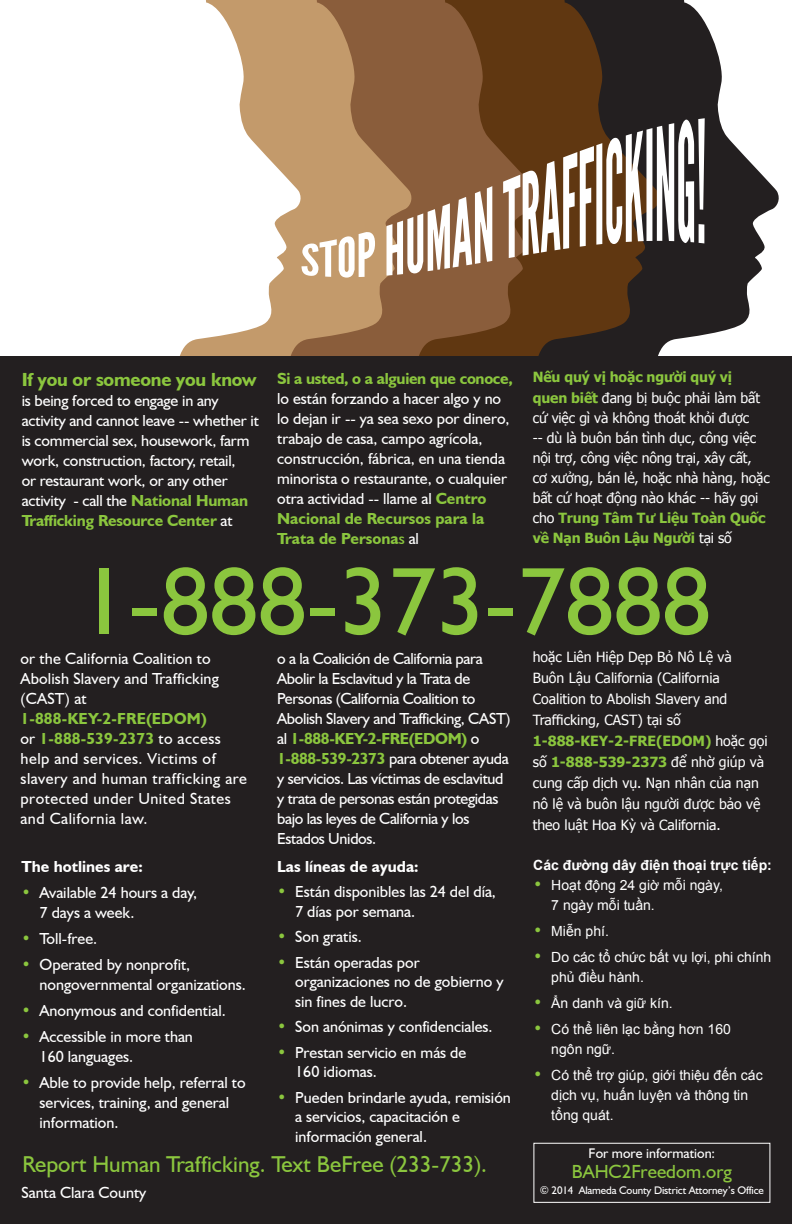
<style>
.page{position:relative;width:792px;height:1224px;background:#fff}
.page>*{position:absolute;margin:0;border:0;box-sizing:border-box;transform-origin:0 0}
.t1{font:96px "Humanist 521 BT";color:#8bc63e}
.t2{font:23px "Humanist 521 BT";color:#8bc63e}
.t3{font:700 19px "Humanist 521 BT";letter-spacing:-.01em;color:#8bc63e}
.t4{font:19px "Humanist 521 BT";color:#8bc63e}
.t5{font:16px/20px "Humanist 521 BT";color:#fff}
.t6{font:16px/20px "Humanist 521 BT";letter-spacing:-.02em;color:#fff}
.t7{font:16px/20px "Humanist 521 BT";letter-spacing:.03em;color:#fff}
.t8{font:700 16px "Humanist 521 BT";color:#fff}
.t9{font:700 16px "Humanist 521 BT";letter-spacing:-.02em;color:#8bc63e}
.t10{font:14px/20.1px "Tahoma";color:#fff}
.t11{font:14px/20px "Arial";color:#fff}
.t12{font:700 14px "Arial";color:#fff}
.t13{font:14px "Humanist 521 BT";color:#fff}
.t14{font:11px "Humanist 521 BT";letter-spacing:-.01em;color:#fff}
.s1{font-weight:700;color:#8bc63e}
.s2{color:#8bc63e}
.s3{font-family:"Humanist 521 BT";font-weight:700;font-size:16px;color:#8bc63e}
</style>
<div class="page">
<svg style="left:662px;top:0;width:117px;height:348px;fill:#231f20"></svg>
<svg style="left:542px;top:0;width:120px;height:356px;background:#422b18"></svg>
<svg style="left:414px;top:0;width:128px;height:356px;background:#794e2a"></svg>
<svg style="left:303px;top:0;width:111px;height:356px;background:#a97e55"></svg>
<svg style="left:180px;top:0;width:123px;height:356px"></svg>
<div style="left:0;top:356px;width:792px;height:868px;background:#231f20"></div>
<svg style="left:302px;top:231px;width:73px;height:47px"></svg>
<svg style="left:387px;top:186px;width:105px;height:90px"></svg>
<svg style="left:503px;top:118px;width:202px;height:140px"></svg>
<div style="left:534px;top:1143px;width:236px;height:59px;border:1px solid #fff"></div>
<p class="t3" style="left:22px;top:368px;width:237px">If you or someone you know</p>
<p class="t5" style="left:22px;top:390px;width:239px">is being forced to engage in any activity and cannot leave -- whether it is commercial sex, housework, farm work, construction, factory, retail,<br>or restaurant work, or any other activity - call the <span class="s1">National Human Trafficking Resource Center</span> at</p>
<p class="t9" style="left:277px;top:368px;width:237px">Si a usted, o a alguien que conoce,</p>
<p class="t5" style="left:277px;top:388px;width:234px">lo están forzando a hacer algo y no lo dejan ir -- ya sea sexo por dinero, trabajo de casa, campo agrícola, construcción, fábrica, en una tienda minorista o restaurante, o cualquier otra actividad -- llame al <span class="s1">Centro<br>Nacional de Recursos para la<br>Trata de Persona</span><span class="s2">s</span> al</p>
<p class="t10" style="left:533px;top:366px;width:239px"><span class="s1">Nếu quý vị hoặc người quý vị quen biết</span> đang bị buộc phải làm bất cứ việc gì và không thoát khỏi được<br>-- dù là buôn bán tình dục, công việc nội trợ, công việc nông trại, xây cất,<br>cơ xưởng, bán lẻ, hoặc nhà hàng, hoặc bất cứ hoạt động nào khác -- hãy gọi cho <span class="s1">Trung Tâm Tư Liệu Toàn Quốc về Nạn Buôn Lậu Người</span> tại số</p>
<h1 class="t1" style="left:80px;top:542px;width:632px">1-888-373-7888</h1>
<p class="t5" style="left:21px;top:648px;width:200px">or the California Coalition to<br>Abolish Slavery and Trafficking (CAST) at</p>
<p class="t7" style="left:21px;top:708px;width:228px"><span class="s1">1-888-KEY-2-FRE(EDOM)<br></span>or <span class="s1">1-888-539-2373</span> to access help and services. Victims of slavery and human trafficking are protected under United States and California law.</p>
<p class="t10" style="left:533px;top:646px;width:236px;line-height:21px">hoặc Liên Hiệp Dẹp Bỏ Nô Lệ và<br>Buôn Lậu California (California<br>Coalition to Abolish Slavery and<br>Trafficking, CAST) tại số<br><span class="s1">1-888-KEY-2-FRE(EDOM)</span> hoặc gọi số <span class="s1">1-888-539-2373</span> để nhờ giúp và cung cấp dịch vụ. Nạn nhân của nạn nô lệ và buôn lậu người được bảo vệ theo luật Hoa Kỳ và California.</p>
<p class="t12" style="left:533px;top:855px;width:240px">Các đường dây điện thoại trực tiếp:</p>
<p class="t11" style="left:551px;top:875px;width:173px;text-indent:-18px"><span class="s3">•</span> Hoạt động 24 giờ mỗi ngày,<br>7 ngày mỗi tuần.</p>
<p class="t11" style="left:533px;top:921px;width:77px"><span class="s3">•</span> Miễn phí.</p>
<p class="t11" style="left:551px;top:947px;width:222px;text-indent:-18px"><span class="s3">•</span> Do các tổ chức bất vụ lợi, phi chính phủ điều hành.</p>
<p class="t11" style="left:533px;top:993px;width:141px"><span class="s3">•</span> Ẩn danh và giữ kín.</p>
<p class="t11" style="left:551px;top:1019px;width:181px;text-indent:-18px"><span class="s3">•</span> Có thể liên lạc bằng hơn 160 ngôn ngữ.</p>
<p class="t11" style="left:551px;top:1065px;width:213px;text-indent:-18px"><span class="s3">•</span> Có thể trợ giúp, giới thiệu đến các dịch vụ, huấn luyện và thông tin tổng quát.</p>
<p class="t6" style="left:277px;top:648px;width:235px">o a la Coalición de California para Abolir la Esclavitud y la Trata de Personas (California Coalition to Abolish Slavery and Trafficking, CAST) al <span class="s1">1-888-KEY-2-FRE(EDOM)</span> o <span class="s1">1-888-539-2373</span> para obtener ayuda y servicios. Las víctimas de esclavitud y trata de personas están protegidas bajo las leyes de California y los Estados Unidos.</p>
<p class="t8" style="left:277px;top:856px;width:143px">Las líneas de ayuda:</p>
<p class="t5" style="left:295px;top:882px;width:202px;line-height:19.5px;text-indent:-18px"><span class="s1">•</span> Están disponibles las 24 del día,<br>7 días por semana.</p>
<p class="t5" style="left:277px;top:926px;width:86px"><span class="s1">•</span> Son gratis.</p>
<p class="t5" style="left:295px;top:952px;width:210px;line-height:19.5px;text-indent:-18px"><span class="s1">•</span> Están operadas por organizaciones no de gobierno y sin fines de lucro.</p>
<p class="t5" style="left:277px;top:1016px;width:217px"><span class="s1">•</span> Son anónimas y confidenciales.</p>
<p class="t5" style="left:295px;top:1042px;width:173px;line-height:19.5px;text-indent:-18px"><span class="s1">•</span> Prestan servicio en más de<br>160 idiomas.</p>
<p class="t5" style="left:295px;top:1087px;width:217px;line-height:19.5px;text-indent:-18px"><span class="s1">•</span> Pueden brindarle ayuda, remisión a servicios, capacitación e información general.</p>
<p class="t8" style="left:22px;top:856px;width:123px">The hotlines are:</p>
<p class="t5" style="left:40px;top:882px;width:159px;text-indent:-18px"><span class="s1">•</span> Available 24 hours a day,<br>7 days a week.</p>
<p class="t5" style="left:22px;top:928px;width:77px"><span class="s1">•</span> Toll-free.</p>
<p class="t5" style="left:40px;top:954px;width:208px;text-indent:-18px"><span class="s1">•</span> Operated by nonprofit, nongovernmental organizations.</p>
<p class="t5" style="left:22px;top:1000px;width:206px"><span class="s1">•</span> Anonymous and confidential.</p>
<p class="t5" style="left:40px;top:1026px;width:155px;text-indent:-18px"><span class="s1">•</span> Accessible in more than<br>160 languages.</p>
<p class="t5" style="left:40px;top:1072px;width:208px;text-indent:-18px"><span class="s1">•</span> Able to provide help, referral to services, training, and general information.</p>
<h2 class="t2" style="left:23px;top:1150px;width:466px">Report Human Trafficking. Text BeFree (233-733).</h2>
<p class="t5" style="left:22px;top:1183px;width:126px">Santa Clara County</p>
<p class="t13" style="left:589px;top:1145px;width:128px">For more information:</p>
<p class="t4" style="left:572px;top:1160px;width:162px">BAHC2Freedom.org</p>
<p class="t14" style="left:540px;top:1184px;width:226px">© 2014 Alameda County District Attorney’s Office</p>
</div>
